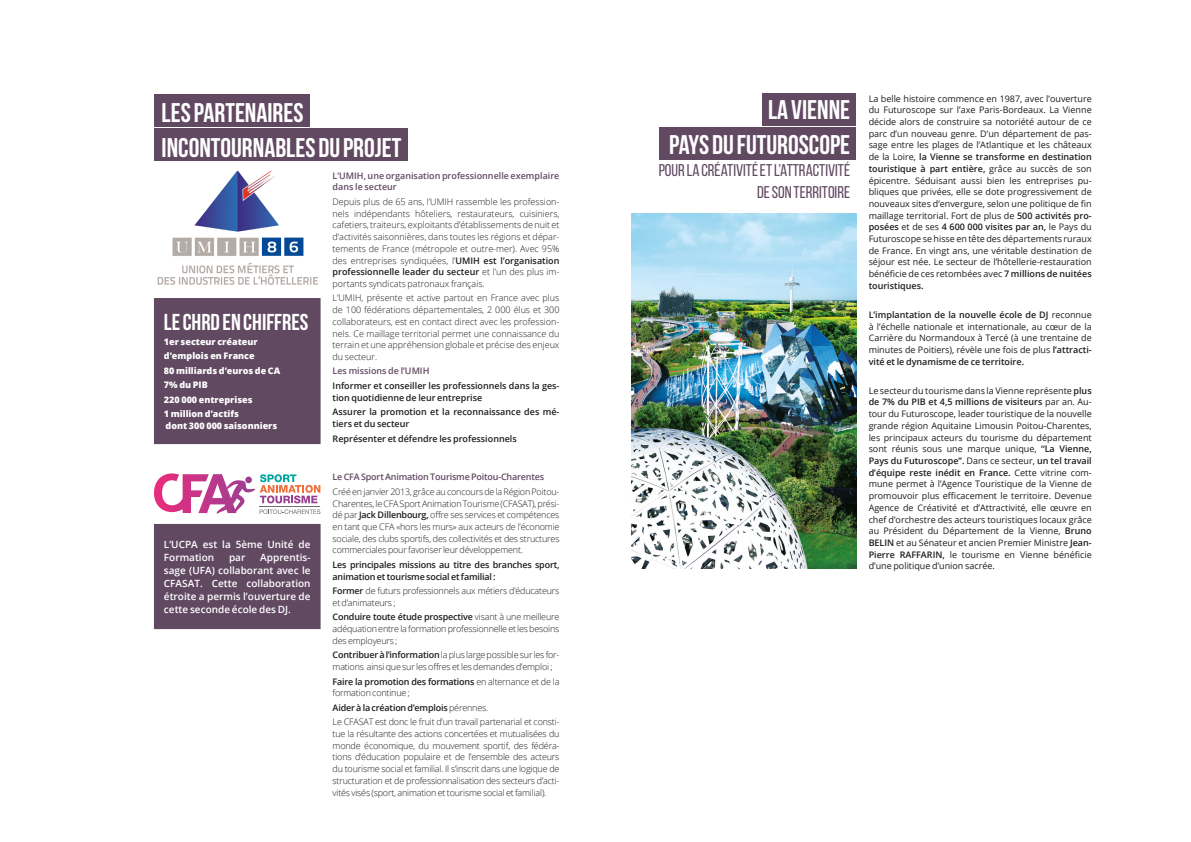
<style>
.page{position:relative;width:1191px;height:842px;background:#fff}
.page>*{position:absolute;margin:0;border:0;box-sizing:border-box;transform-origin:0 0}
.t1{font:700 27px "Bebas Neue";color:#fff}
.t2{font:700 23px "Bebas Neue";color:#fff}
.t3{font:17px "Bebas Neue";color:#614962}
.t4{font:600 10px/13px "Open Sans";color:#fff}
.t5{font:300 9px/11.7px "Open Sans";letter-spacing:-.02em;color:#1d1d1b;text-align:justify}
.t6{font:9px/11.7px "Open Sans";color:#1d1d1b;text-align:justify}
.t7{font:600 9px/11.7px "Open Sans";color:#1d1d1b}
.t8{font:800 9px/11.7px "Open Sans";color:#fff}
.t9{font:600 9px/11.7px "Open Sans";letter-spacing:-.02em;color:#1d1d1b}
.t10{font:600 9px/11.7px "Open Sans";color:#614962}
.t11{font:600 9px "Open Sans";letter-spacing:-.02em;color:#614962}
.s1{font-weight:600}
.s2{font-weight:300}
</style>
<div class="page">
<div style="left:154px;top:128px;width:254px;height:33px;background:#614962"></div>
<div style="left:154px;top:95px;width:156px;height:32px;background:#614962"></div>
<img style="left:157px;top:172px;width:161px;height:113px">
<div style="left:159px;top:303px;width:156px;height:136px;background:#614962"></div>
<div style="left:154px;top:298px;width:166px;height:146px;border:10px solid #614962"></div>
<img style="left:154px;top:473px;width:101px;height:41px">
<svg style="left:260px;top:474px;width:60px;height:29px"></svg>
<hr style="left:259px;top:506px;width:61px;height:1px;background:#6f6f71">
<svg style="left:259px;top:509px;width:61px;height:5px"></svg>
<div style="left:659px;top:127px;width:197px;height:33px;background:#614962"></div>
<div style="left:762px;top:93px;width:94px;height:33px;background:#614962"></div>
<div style="left:159px;top:529px;width:156px;height:95px;background:#614962"></div>
<div style="left:154px;top:524px;width:166px;height:105px;border:10px solid #614962"></div>
<img style="left:631px;top:214px;width:225px;height:354px">
<p class="t1" style="left:162px;top:97px;width:143px">LES PARTENAIRES</p>
<p class="t1" style="left:162px;top:133px;width:241px">INCONTOURNABLES DU PROJET</p>
<p class="t2" style="left:164px;top:310px;width:146px">LE CHRD EN CHIFFRES</p>
<p class="t8" style="left:164px;top:335px;width:95px">1er secteur créateur</p>
<p class="t8" style="left:164px;top:350px;width:92px">d’emplois en France</p>
<p class="t8" style="left:164px;top:364px;width:118px">80 milliards d’euros de CA</p>
<p class="t8" style="left:164px;top:379px;width:45px">7% du PIB</p>
<p class="t8" style="left:164px;top:393px;width:90px">220 000 entreprises</p>
<p class="t8" style="left:164px;top:408px;width:115px">1 million d’actifs<br>dont 300 000 saisonniers</p>
<p class="t4" style="left:164px;top:537px;width:148px">L’UCPA est la 5ème Unité de<br>Formation</p>
<p class="t4" style="left:164px;top:550px;width:148px;text-align:justify;text-indent:96px">Apprentis&shy;sage (UFA) collaborant avec le CFASAT. Cette collaboration étroite a permis l’ouverture de cette seconde école des DJ.</p>
<p class="t4" style="left:229px;top:550px;width:18px">par</p>
<p class="t10" style="left:332px;top:169px;width:228px">L’UMIH, une organisation professionnelle exemplaire dans le secteur</p>
<p class="t5" style="left:332px;top:196px;width:228px">Depuis plus de 65 ans, l’UMIH rassemble les profession&shy;nels indépendants hôteliers, restaurateurs, cuisiniers, cafetiers, traiteurs, exploitants d’établissements de nuit et d’activités saisonnières, dans toutes les régions et dépar&shy;tements de France (métropole et outre-mer). Avec 95% des entreprises syndiquées, l’<span class="s1">UMIH est l’organisation professionnelle leader du secteur</span> et l’un des plus im&shy;portants syndicats patronaux français.</p>
<p class="t5" style="left:332px;top:292px;width:228px">L’UMIH, présente et active partout en France avec plus de 100 fédérations départementales, 2 000 élus et 300 collaborateurs, est en contact direct avec les profession&shy;nels. Ce maillage territorial permet une connaissance du terrain et une appréhension globale et précise des enjeux du secteur.</p>
<p class="t10" style="left:332px;top:365px;width:98px">Les missions de l’UMIH</p>
<p class="t7" style="left:332px;top:380px;width:228px">Informer et conseiller les professionnels dans la ges&shy;tion quotidienne de leur entreprise</p>
<p class="t7" style="left:332px;top:406px;width:228px">Assurer la promotion et la reconnaissance des mé&shy;tiers et du secteur</p>
<p class="t7" style="left:332px;top:432px;width:186px">Représenter et défendre les professionnels</p>
<p class="t11" style="left:332px;top:471px;width:213px">Le CFA Sport Animation Tourisme Poitou-Charentes</p>
<p class="t5" style="left:332px;top:485px;width:228px">Créé en janvier 2013, grâce au concours de la Région Poitou-Charentes, le CFA Sport Animation Tourisme (CFASAT), prési&shy;dé par <span class="s1">Jack Dillenbourg,</span> offre ses services et compétences en tant que CFA «hors les murs» aux acteurs de l’économie sociale, des clubs sportifs, des collectivités et des structures commerciales pour favoriser leur développement.</p>
<p class="t9" style="left:332px;top:559px;width:228px">Les principales missions au titre des branches sport, animation et tourisme social et familial :</p>
<p class="t5" style="left:332px;top:585px;width:228px"><span class="s1">Former</span> de futurs professionnels aux métiers d’éducateurs et d’animateurs ;</p>
<p class="t5" style="left:332px;top:611px;width:228px"><span class="s1">Conduire toute étude prospective</span> visant à une meilleure adéquation entre la formation professionnelle et les besoins des employeurs ;</p>
<p class="t5" style="left:332px;top:649px;width:228px"><span class="s1">Contribuer à l’information</span> la plus large possible sur les for&shy;mations ainsi que sur les offres et les demandes d’emploi ;</p>
<p class="t5" style="left:332px;top:675px;width:228px"><span class="s1">Faire la promotion des formations</span> en alternance et de la formation continue ;</p>
<p class="t9" style="left:332px;top:701px;width:157px">Aider à la création d’emplois <span class="s2">pérennes.</span></p>
<p class="t5" style="left:332px;top:716px;width:228px">Le CFASAT est donc le fruit d’un travail partenarial et consti&shy;tue la résultante des actions concertées et mutualisées du monde économique, du mouvement sportif, des fédéra&shy;tions d’éducation populaire et de l’ensemble des acteurs du tourisme social et familial. Il s’inscrit dans une logique de structuration et de professionnalisation des secteurs d’acti&shy;vités visés (sport, animation et tourisme social et familial).</p>
<p class="t1" style="left:768px;top:95px;width:83px">LA VIENNE</p>
<p class="t1" style="left:669px;top:130px;width:182px">PAYS DU FUTUROSCOPE</p>
<p class="t3" style="left:658px;top:161px;width:193px">POUR LA CRÉATIVITÉ ET L’ATTRACTIVITÉ</p>
<p class="t3" style="left:757px;top:183px;width:94px">DE SON TERRITOIRE</p>
<p class="t6" style="left:868px;top:92px;width:225px">La belle histoire commence en 1987, avec l’ouverture du Futuroscope sur l’axe Paris-Bordeaux. La Vienne décide alors de construire sa notoriété autour de ce parc d’un nouveau genre. D’un département de pas&shy;sage entre les plages de l’Atlantique et les châteaux de la Loire, <span class="s1">la Vienne se transforme en destination touristique à part entière,</span> grâce au succès de son épicentre. Séduisant aussi bien les entreprises pu&shy;bliques que privées, elle se dote progressivement de nouveaux sites d’envergure, selon une politique de fin maillage territorial. Fort de plus de <span class="s1">500 activités pro&shy;posées</span> et de ses <span class="s1">4 600 000 visites par an,</span> le Pays du Futuroscope se hisse en tête des départements ruraux de France. En vingt ans, une véritable destination de séjour est née. Le secteur de l’hôtellerie-restauration bénéficie de ces retombées avec <span class="s1">7 millions de nuitées touristiques.</span></p>
<p class="t6" style="left:868px;top:309px;width:224px"><span class="s1">L’implantation de la nouvelle école de DJ</span> reconnue à l’échelle nationale et internationale, au cœur de la Carrière du Normandoux à Tercé (à une trentaine de minutes de Poitiers), révèle une fois de plus <span class="s1">l’attracti&shy;vité et le dynamisme de ce territoire.</span></p>
<p class="t6" style="left:868px;top:384px;width:225px">Le secteur du tourisme dans la Vienne représente <span class="s1">plus de 7% du PIB et 4,5 millions de visiteurs</span> par an. Au&shy;tour du Futuroscope, leader touristique de la nouvelle grande région Aquitaine Limousin Poitou-Charentes, les principaux acteurs du tourisme du département sont réunis sous une marque unique, <span class="s1">‘‘La Vienne, Pays du Futuroscope’’.</span> Dans ce secteur, <span class="s1">un tel travail d’équipe reste inédit en France.</span> Cette vitrine com&shy;mune permet à l’Agence Touristique de la Vienne de promouvoir plus efficacement le territoire. Devenue Agence de Créativité et d’Attractivité, elle œuvre en chef d’orchestre des acteurs touristiques locaux grâce au Président du Département de la Vienne, <span class="s1">Bruno BELIN</span> et au Sénateur et ancien Premier Ministre <span class="s1">Jean-Pierre RAFFARIN,</span> le tourisme en Vienne bénéficie d’une politique d’union sacrée.</p>
</div>
